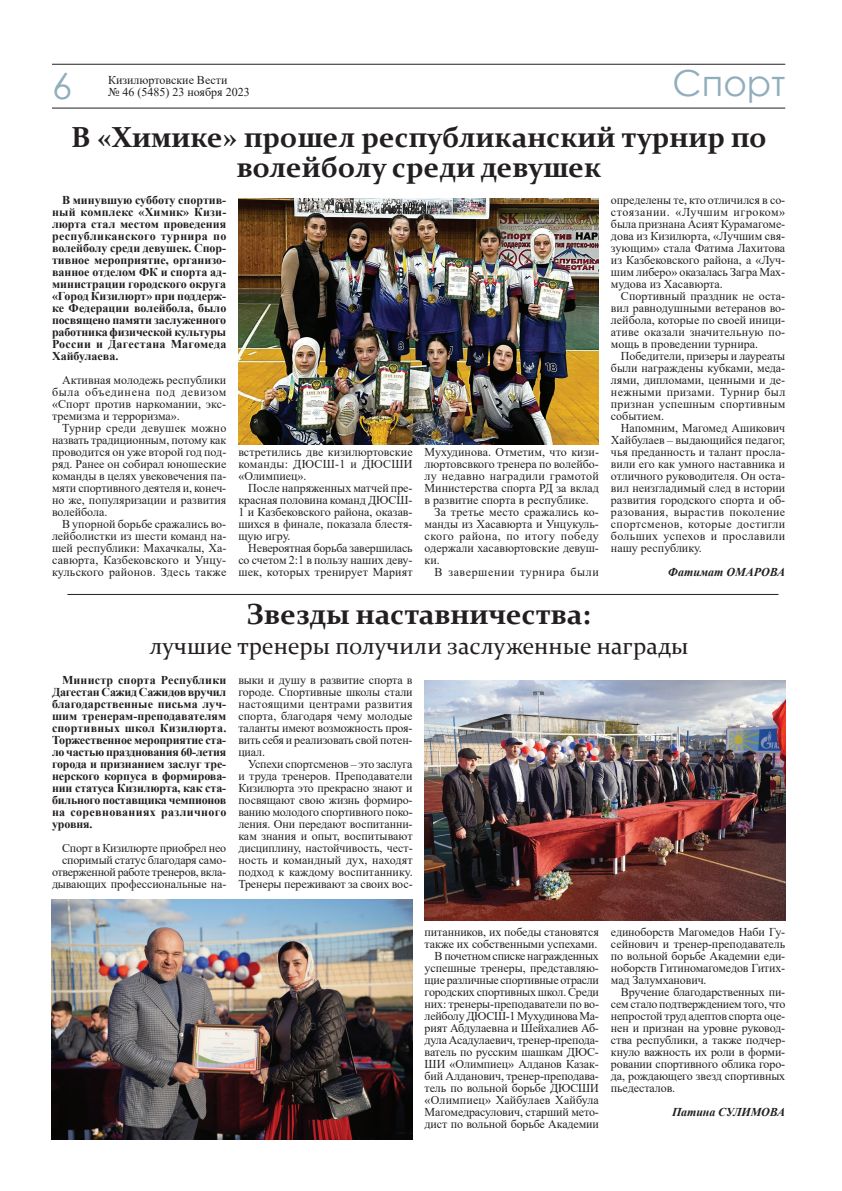
<style>
.page{position:relative;width:842px;height:1191px;background:#fff}
.page>*{position:absolute;margin:0;border:0;box-sizing:border-box;transform-origin:0 0}
.t1{font:36px "Century Gothic";color:#91aebd}
.t2{font:700 29px/30px "Constantia";color:#231f20;text-align:center}
.t3{font:24px "Constantia";color:#231f20}
.t4{font:12px/12px "Times New Roman";letter-spacing:-.01em;color:#231f20;text-align:justify}
.t5{font:700 12px/12px "Times New Roman";color:#231f20;text-align:justify}
.t6{font:italic 700 12px "Times New Roman";letter-spacing:-.01em;color:#231f20}
.t7{font:12px "Times New Roman";letter-spacing:.02em;color:#231f20}
.t8{font:12px "Times New Roman";letter-spacing:.01em;color:#231f20}
.t9{font:12px "Times New Roman";letter-spacing:.04em;color:#231f20}
.t10{font:12px "Times New Roman";letter-spacing:.05em;color:#231f20}
</style>
<div class="page">
<hr style="left:52px;top:64px;width:733px;height:1px;background:#231f20">
<hr style="left:52px;top:108px;width:733px;height:1px;background:#231f20">
<hr style="left:67px;top:594px;width:711px;height:1px;background:#231f20">
<img style="left:51px;top:899px;width:362px;height:240px">
<img style="left:425px;top:680px;width:360px;height:240px">
<img style="left:238px;top:198px;width:361px;height:246px">
<h1 class="t1" style="left:52px;top:61px;width:21px">6</h1>
<p class="t4" style="left:108px;top:74px;width:143px">Кизилюртовские Вести<br>№ 46 (5485) 23 ноября 2023</p>
<h1 class="t1" style="left:672px;top:58px;width:114px">Спорт</h1>
<h2 class="t2" style="left:71px;top:121px;width:697px">В «Химике» прошел республиканский турнир по волейболу среди девушек</h2>
<p class="t5" style="left:52px;top:194px;width:176px;text-indent:10px">В минувшую субботу спортив&shy;ный комплекс «Химик» Кизи&shy;люрта стал местом проведения республиканского турнира по волейболу среди девушек. Спор&shy;тивное мероприятие, организо&shy;ванное отделом ФК и спорта ад&shy;министрации городского округа «Город Кизилюрт» при поддерж&shy;ке Федерации волейбола, было посвящено памяти заслуженного работника физической культуры России и Дагестана Магомеда Хайбулаева.</p>
<p class="t4" style="left:52px;top:374px;width:176px;text-indent:10px">Активная молодежь республики была объединена под девизом «Спорт против наркомании, экс&shy;тремизма и терроризма».</p>
<p class="t4" style="left:52px;top:422px;width:176px;text-indent:10px">Турнир среди девушек можно назвать традиционным, потому как проводится он уже второй год под&shy;ряд. Ранее он собирал юношеские команды в целях увековечения па&shy;мяти спортивного деятеля и, конеч&shy;но же, популяризации и развития волейбола.</p>
<p class="t4" style="left:52px;top:518px;width:176px;text-indent:10px">В упорной борьбе сражались во&shy;лейболистки из шести команд на&shy;шей республики: Махачкалы, Ха&shy;савюрта, Казбековского и Унцу&shy;кульского районов. Здесь также</p>
<p class="t4" style="left:238px;top:446px;width:176px">встретились две кизилюртовские команды: ДЮСШ-1 и ДЮСШИ «Олимпиец».</p>
<p class="t4" style="left:238px;top:482px;width:176px;text-indent:10px">После напряженных матчей пре&shy;красная половина команд ДЮСШ-1 и Казбековского района, оказав&shy;шихся в финале, показала блестя&shy;щую игру.</p>
<p class="t4" style="left:238px;top:542px;width:176px;text-indent:10px">Невероятная борьба завершилась со счетом 2:1 в пользу наших деву&shy;шек, которых тренирует Марият</p>
<p class="t4" style="left:425px;top:446px;width:176px">Мухудинова. Отметим, что кизи-</p>
<p class="t4" style="left:425px;top:458px;width:176px">люртовсвкого тренера по волейбо-</p>
<p class="t7" style="left:425px;top:468px;width:176px">лу недавно наградили грамотой</p>
<p class="t4" style="left:425px;top:482px;width:176px">Министерства спорта РД за вклад</p>
<p class="t4" style="left:425px;top:494px;width:166px">в развитие спорта в республике.</p>
<p class="t8" style="left:435px;top:504px;width:166px">За третье место сражались ко-</p>
<p class="t4" style="left:425px;top:518px;width:176px">манды из Хасавюрта и Унцукуль-</p>
<p class="t9" style="left:425px;top:528px;width:176px">ского района, по итогу победу</p>
<p class="t4" style="left:425px;top:542px;width:176px">одержали хасавюртовские девуш-</p>
<p class="t4" style="left:425px;top:554px;width:17px">ки.</p>
<p class="t10" style="left:435px;top:564px;width:166px">В завершении турнира были</p>
<p class="t4" style="left:611px;top:194px;width:176px">определены те, кто отличился в со&shy;стоязании. «Лучшим игроком» была признана Асият Курамагоме&shy;дова из Кизилюрта, «Лучшим свя&shy;зующим» стала Фатима Лахитова из Казбековского района, а «Луч&shy;шим либеро» оказалась Загра Мах&shy;мудова из Хасавюрта.</p>
<p class="t4" style="left:611px;top:290px;width:176px;text-indent:10px">Спортивный праздник не оста&shy;вил равнодушными ветеранов во&shy;лейбола, которые по своей иници&shy;ативе оказали значительную по&shy;мощь в проведении турнира.</p>
<p class="t4" style="left:611px;top:350px;width:176px;text-indent:10px">Победители, призеры и лауреаты были награждены кубками, меда&shy;лями, дипломами, ценными и де&shy;нежными призами. Турнир был признан успешным спортивным событием.</p>
<p class="t4" style="left:611px;top:422px;width:176px;text-indent:10px">Напомним, Магомед Ашикович Хайбулаев – выдающийся педагог, чья преданность и талант просла&shy;вили его как умного наставника и отличного руководителя. Он оста&shy;вил неизгладимый след в истории развития городского спорта и об&shy;разования, вырастив поколение спортсменов, которые достигли больших успехов и прославили нашу республику.</p>
<p class="t6" style="left:668px;top:564px;width:119px">Фатимат ОМАРОВА</p>
<h2 class="t2" style="left:247px;top:597px;width:346px">Звезды наставничества:</h2>
<h3 class="t3" style="left:149px;top:629px;width:541px">лучшие тренеры получили заслуженные награды</h3>
<p class="t5" style="left:52px;top:674px;width:176px;text-indent:10px">Министр спорта Республики Дагестан Сажид Сажидов вручил благодарственные письма луч&shy;шим тренерам-преподавателям спортивных школ Кизилюрта.<br>Торжественное мероприятие ста&shy;ло частью празднования 60-летия города и признанием заслуг тре&shy;нерского корпуса в формирова&shy;нии статуса Кизилюрта, как ста&shy;бильного поставщика чемпионов на соревнованиях различного уровня.</p>
<p class="t4" style="left:52px;top:842px;width:176px;text-align:right">Спорт в Кизилюрте приобрел нео споримый статус благодаря само&shy;отверженной работе тренеров, вкла&shy;дывающих профессиональные на-</p>
<p class="t4" style="left:238px;top:674px;width:176px">выки и душу в развитие спорта в городе. Спортивные школы стали настоящими центрами развития спорта, благодаря чему молодые таланты имеют возможность проя&shy;вить себя и реализовать свой потен&shy;циал.</p>
<p class="t4" style="left:238px;top:758px;width:176px;text-indent:10px">Успехи спортсменов – это заслуга и труда тренеров. Преподаватели Кизилюрта это прекрасно знают и посвящают свою жизнь формиро&shy;ванию молодого спортивного поко&shy;ления. Они передают воспитанни&shy;кам знания и опыт, воспитывают дисциплину, настойчивость, чест&shy;ность и командный дух, находят подход к каждому воспитаннику.<br>Тренеры переживают за своих вос-</p>
<p class="t4" style="left:425px;top:926px;width:176px;text-align:right">питанников, их победы становятся также их собственными успехами.<br>В почетном списке награжденных успешные тренеры, представляю&shy;щие различные спортивные отрасли городских спортивных школ. Среди них: тренеры-преподаватели по во&shy;лейболу ДЮСШ-1 Мухудинова Ма&shy;рият Абдулаевна и Шейхалиев Аб&shy;дула Асадулаевич, тренер-препода&shy;ватель по русским шашкам ДЮС-<br>ШИ «Олимпиец» Алданов Казак&shy;бий Алданович, тренер-преподава&shy;тель по вольной борьбе ДЮСШИ «Олимпиец» Хайбулаев Хайбула<br>Магомедрасулович, старший мето&shy;дист по вольной борьбе Академии</p>
<p class="t4" style="left:611px;top:926px;width:176px">единоборств Магомедов Наби Гу&shy;сейнович и тренер-преподаватель по вольной борьбе Академии еди&shy;ноборств Гитиномагомедов Гитих&shy;мад Залумханович.</p>
<p class="t4" style="left:611px;top:986px;width:176px;text-indent:10px">Вручение благодарственных пи&shy;сем стало подтверждением того, что непростой труд адептов спорта оце&shy;нен и признан на уровне руковод&shy;ства республики, а также подчер&shy;кнуло важность их роли в форми&shy;ровании спортивного облика горо&shy;да, рождающего звезд спортивных пьедесталов.</p>
<p class="t6" style="left:672px;top:1104px;width:115px">Патина СУЛИМОВА</p>
</div>
